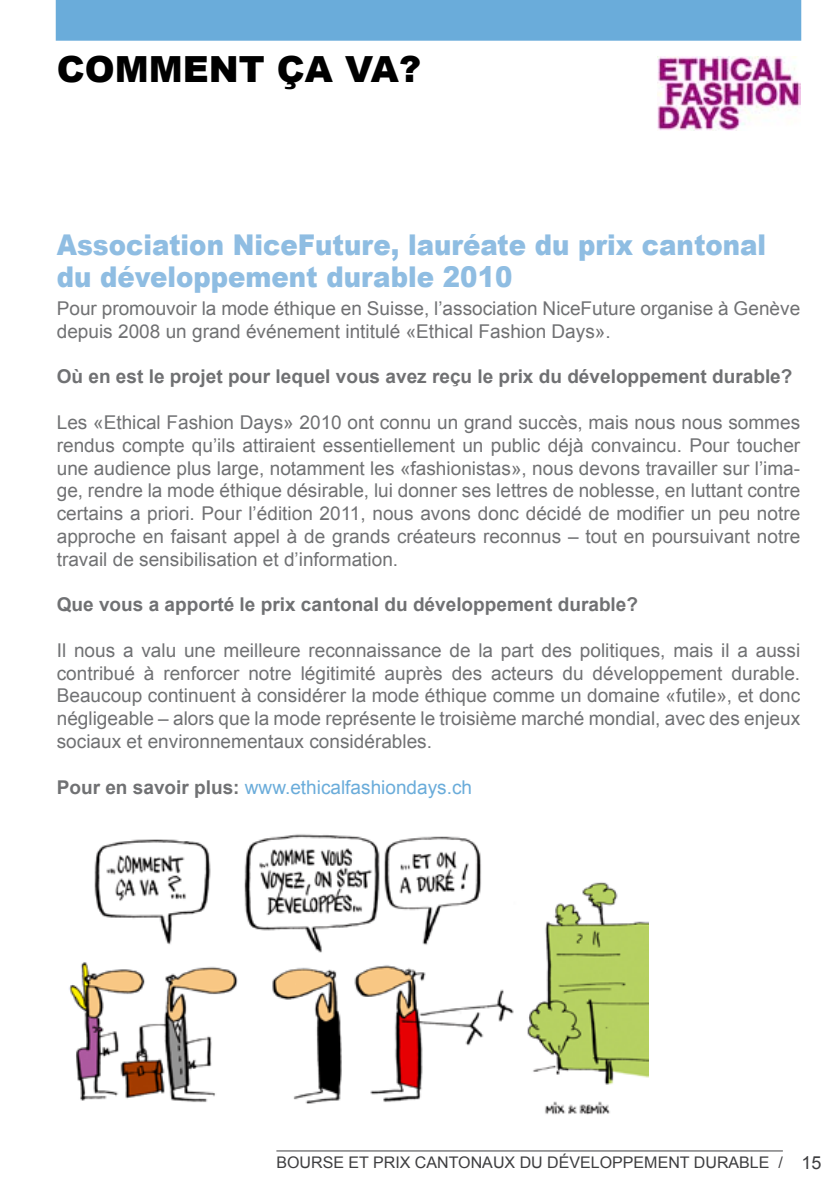
<style>
.page{position:relative;width:840px;height:1191px;background:#fff}
.page>*{position:absolute;margin:0;border:0;box-sizing:border-box;transform-origin:0 0}
.t1{font:900 36px "Arial";color:#000}
.t2{font:900 28.6px/31.2px "Arial";color:#8fbde2;scale:.91 1}
.t3{font:19px/22.8px "Arial";color:#707173;text-align:justify}
.t4{font:700 19px "Arial";color:#707173}
.t5{font:19px "Arial";color:#6aacda}
.t6{font:16px "Arial";color:#3e3e40}
.s1{font-weight:700;color:#707173}
.s2{font-size:18px}
</style>
<div class="page">
<hr style="left:276px;top:1150px;width:506px;height:1px;background:#3e3e40">
<div style="left:56px;top:0;width:744px;height:41px;background:#6aacda"></div>
<img style="left:69px;top:834px;width:579px;height:281px">
<img style="left:657px;top:57px;width:142px;height:74px">
<h1 class="t1" style="left:57px;top:43px;width:365px">COMMENT ÇA VA?</h1>
<h2 class="t2" style="left:57px;top:229px;width:780px">Association NiceFuture, lauréate du prix cantonal du développement durable 2010</h2>
<p class="t3" style="left:57px;top:297px;width:744px">Pour promouvoir la mode éthique en Suisse, l’association N iceFuture organise à Genève depuis 2008 un grand événement intitulé «Ethical Fashion Days».</p>
<p class="t4" style="left:57px;top:364px;width:736px">Où en est le projet pour lequel vous avez reçu le prix du développement durable?</p>
<p class="t3" style="left:57px;top:411px;width:744px">Les «Ethical Fashion Days» 2010 ont connu un grand succès, mais nous nous sommes rendus compte qu’ils attiraient essentiellement un public déjà convaincu. Pour toucher une audience plus large, notamment les «fashionistas», nous devons travailler sur l’ima&shy;ge, rendre la mode éthique désirable, lui donner ses lettres de noblesse, en luttant contre certains a priori. Pour l’édition 2011, nous avons donc décidé de modifier un peu notre approche en faisant appel à de grands créateurs reconnus – tout en poursuivant notre travail de sensibilisation et d’information.</p>
<p class="t4" style="left:57px;top:592px;width:582px">Que vous a apporté le prix cantonal du développement durable?</p>
<p class="t3" style="left:57px;top:639px;width:744px">I l nous a valu une meilleure reconnaissance de la part des politiques, mais il a aussi contribué à renforcer notre légitimité auprès des acteurs du développement durable.<br>Beaucoup continuent à considérer la mode éthique comme un domaine «futile», et donc négligeable – alors que la mode représente le troisième marché mondial, avec des enjeux sociaux et environnementaux considérables.</p>
<p class="t5" style="left:57px;top:774px;width:416px"><span class="s1">Pour en savoir plus:</span> www.ethicalfashiondays.ch</p>
<p class="t6" style="left:276px;top:1152px;width:546px">bourse et prix cantonaux du développement durable / <span class="s2">15</span></p>
</div>
